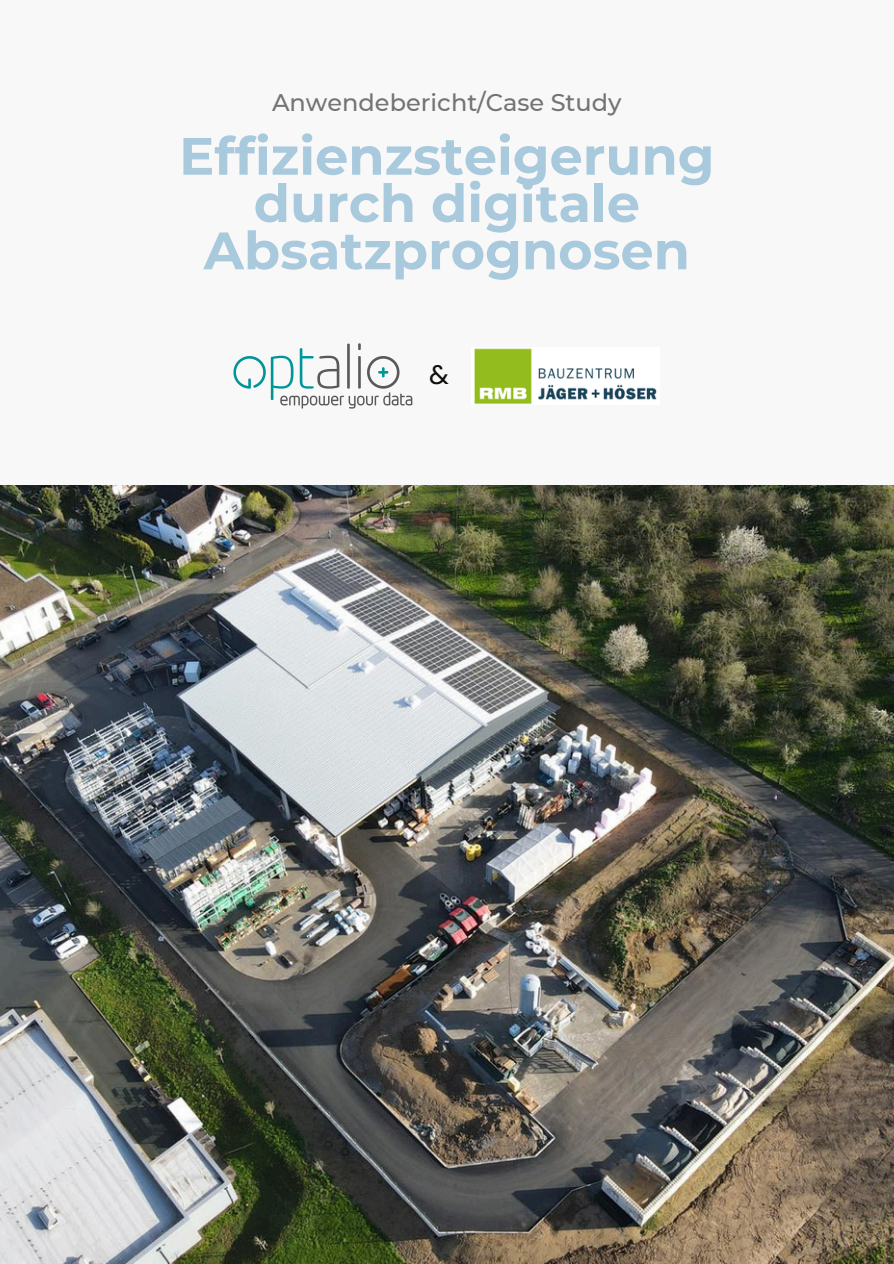
<style>
.page{position:relative;width:894px;height:1264px;background:#fff}
.page>*{position:absolute;margin:0;border:0;box-sizing:border-box;transform-origin:0 0}
.t1{font:700 52.5px/47.2px "Montserrat";color:#a9c9dd;text-align:center}
.t2{font:26.7px "Poppins";color:#100f0d}
.t3{font:500 24px "Montserrat";color:#737373}
</style>
<div class="page">
<div style="left:0;top:0;width:893px;height:1263px;background:#f8f8f8"></div>
<img style="left:474px;top:348px;width:183px;height:56px">
<svg style="left:233px;top:343px;width:179px;height:65px"></svg>
<img style="left:0;top:485px;width:893px;height:778px">
<p class="t3" style="left:272px;top:87px;width:351px">Anwendebericht/Case Study</p>
<p class="t1" style="left:179px;top:132px;width:537px">Effizienzsteigerung durch digitale<br>Absatzprognosen</p>
<p class="t2" style="left:429px;top:356px;width:21px">&amp;</p>
</div>
